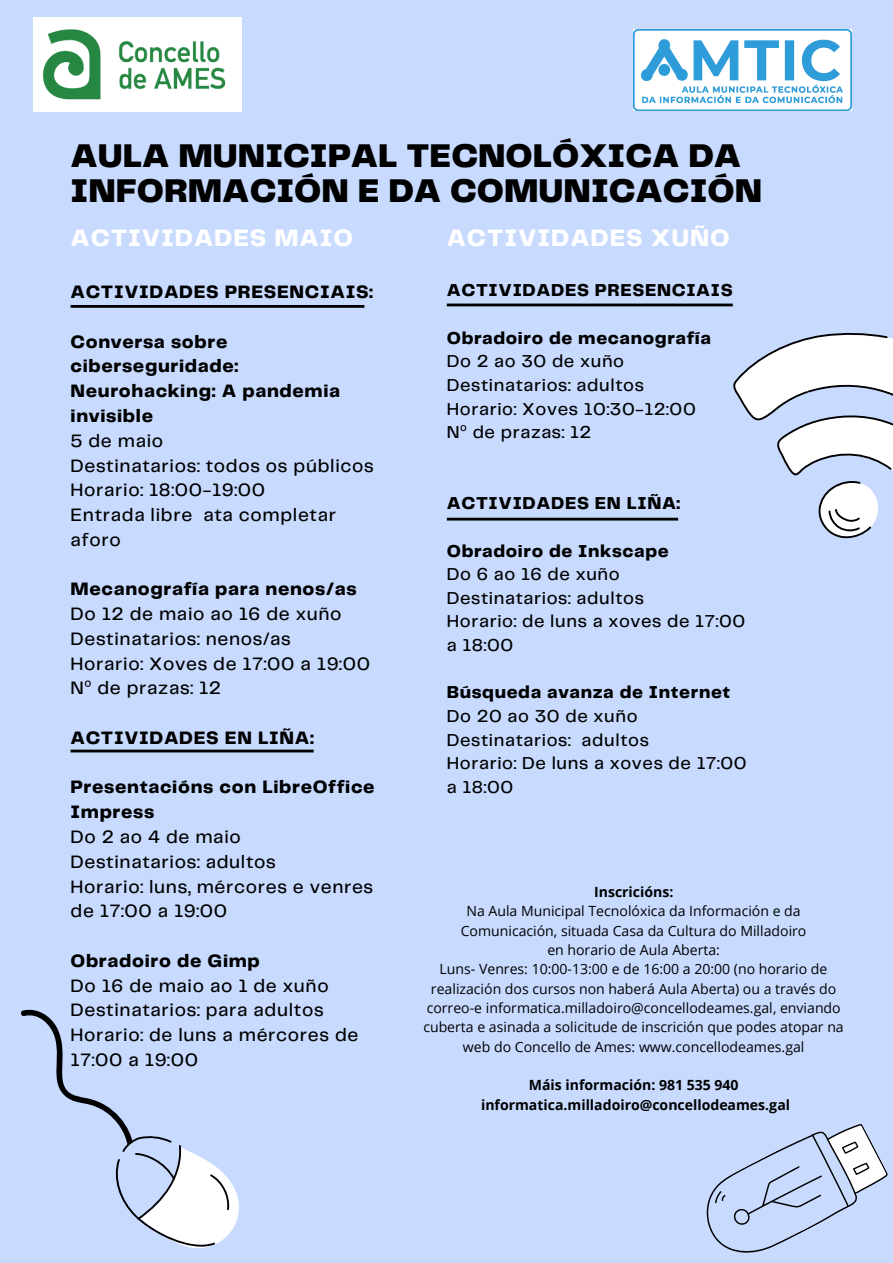
<style>
.page{position:relative;width:893px;height:1263px;background:#c8dbff}
.page>*{position:absolute;margin:0;border:0;box-sizing:border-box;transform-origin:0 0}
.t1{font:900 34.12px/34.9px "Telegraf";color:#000}
.t2{font:800 24.67px "Telegraf";letter-spacing:.035em;color:#fff}
.t3{font:500 18.67px/24.8px "Telegraf";letter-spacing:.035em;color:#000}
.t4{font:800 18.67px/24.8px "Telegraf";letter-spacing:.035em;color:#000}
.t5{font:500 17.92px/23.6px "Telegraf";letter-spacing:.035em;color:#000}
.t6{font:800 17.92px "Telegraf";letter-spacing:.035em;color:#000}
.t7{font:14.1px/19.4px "Open Sans";color:#000;text-align:center}
.t8{font:700 14.1px "Open Sans";color:#000}
.s1{font-family:"Noto Sans";font-weight:400}
</style>
<div class="page">
<svg style="left:733px;top:332px;width:160px;height:207px"></svg>
<svg style="left:21px;top:1009px;width:218px;height:239px"></svg>
<svg style="left:706px;top:1124px;width:182px;height:129px"></svg>
<img style="left:33px;top:18px;width:208px;height:93px">
<hr style="left:71px;top:750px;width:243px;height:2px;background:#000">
<hr style="left:447px;top:304px;width:286px;height:2px;background:#000">
<hr style="left:447px;top:518px;width:231px;height:2px;background:#000">
<hr style="left:71px;top:305px;width:293px;height:3px;background:#000">
<img style="left:634px;top:30px;width:217px;height:81px">
<p class="t1" style="left:71px;top:140px;width:693px">AULA MUNICIPAL TECNOLÓXICA DA<br>INFORMACIÓN E DA COMUNICACIÓN</p>
<p class="t2" style="left:71px;top:228px;width:284px">ACTIVIDADES MAIO</p>
<p class="t4" style="left:71px;top:281px;width:304px">ACTIVIDADES PRESENCIAIS:</p>
<p class="t4" style="left:71px;top:330px;width:271px">Conversa sobre ciberseguridade:<br>Neurohacking: A pandemia invisible</p>
<p class="t3" style="left:71px;top:429px;width:94px">5 de maio</p>
<p class="t3" style="left:71px;top:454px;width:305px">Destinatarios: todos os públicos</p>
<p class="t3" style="left:71px;top:479px;width:196px">Horario: 18:00-19:00</p>
<p class="t3" style="left:71px;top:503px;width:267px">Entrada libre ata completar aforo</p>
<p class="t4" style="left:71px;top:578px;width:288px">Mecanografía para nenos/as</p>
<p class="t3" style="left:71px;top:602px;width:272px">Do 12 de maio ao 16 de xuño</p>
<p class="t3" style="left:71px;top:627px;width:222px">Destinatarios: nenos/as</p>
<p class="t3" style="left:71px;top:652px;width:301px">Horario: Xoves de 17:00 a 19:00</p>
<p class="t3" style="left:71px;top:677px;width:152px">N<span class="s1">º</span> de prazas: 12</p>
<p class="t4" style="left:71px;top:726px;width:245px">ACTIVIDADES EN LIÑA:</p>
<p class="t4" style="left:71px;top:776px;width:305px">Presentacións con LibreOffice<br>Impress</p>
<p class="t3" style="left:71px;top:825px;width:172px">Do 2 ao 4 de maio</p>
<p class="t3" style="left:71px;top:850px;width:207px">Destinatarios: adultos</p>
<p class="t3" style="left:71px;top:875px;width:304px">Horario: luns, mércores e venres de 17:00 a 19:00</p>
<p class="t4" style="left:71px;top:949px;width:191px">Obradoiro de Gimp</p>
<p class="t3" style="left:71px;top:974px;width:260px">Do 16 de maio ao 1 de xuño</p>
<p class="t3" style="left:71px;top:999px;width:255px">Destinatarios: para adultos</p>
<p class="t3" style="left:71px;top:1023px;width:289px">Horario: de luns a mércores de<br>17:00 a 19:00</p>
<p class="t2" style="left:447px;top:228px;width:285px">ACTIVIDADES XUÑO</p>
<p class="t6" style="left:447px;top:283px;width:287px">ACTIVIDADES PRESENCIAIS</p>
<p class="t6" style="left:447px;top:330px;width:266px">Obradoiro de mecanografía</p>
<p class="t5" style="left:447px;top:351px;width:179px">Do 2 ao 30 de xuño</p>
<p class="t5" style="left:447px;top:374px;width:199px">Destinatarios: adultos</p>
<p class="t5" style="left:447px;top:398px;width:250px">Horario: Xoves 10:30-12:00</p>
<p class="t5" style="left:447px;top:421px;width:146px">N<span class="s1">º</span> de prazas: 12</p>
<p class="t6" style="left:447px;top:496px;width:235px">ACTIVIDADES EN LIÑA:</p>
<p class="t6" style="left:447px;top:543px;width:223px">Obradoiro de Inkscape</p>
<p class="t5" style="left:447px;top:563px;width:174px">Do 6 ao 16 de xuño</p>
<p class="t5" style="left:447px;top:587px;width:199px">Destinatarios: adultos</p>
<p class="t5" style="left:447px;top:611px;width:300px">Horario: de luns a xoves de 17:00 a 18:00</p>
<p class="t6" style="left:447px;top:685px;width:285px">Búsqueda avanza de Internet</p>
<p class="t5" style="left:447px;top:705px;width:192px">Do 20 ao 30 de xuño</p>
<p class="t5" style="left:447px;top:729px;width:204px">Destinatarios: adultos</p>
<p class="t5" style="left:447px;top:752px;width:301px">Horario: De luns a xoves de 17:00 a 18:00</p>
<p class="t8" style="left:594px;top:882px;width:81px">Inscricións:</p>
<p class="t7" style="left:461px;top:901px;width:347px">Na Aula Municipal Tecnolóxica da Información e da<br>Comunicación, situada Casa da Cultura do Milladoiro</p>
<p class="t7" style="left:547px;top:940px;width:174px">en horario de Aula Aberta:</p>
<p class="t7" style="left:423px;top:959px;width:422px">Luns- Venres: 10:00-13:00 e de 16:00 a 20:00 (no horario de realización dos cursos non haberá Aula Aberta) ou a través do correo-e informatica.milladoiro@concellodeames.gal, enviando cuberta e asinada a solicitude de inscrición que podes atopar na web do Concello de Ames: www.concellodeames.gal</p>
<p class="t8" style="left:529px;top:1075px;width:211px">Máis información: 981 535 940</p>
<p class="t8" style="left:481px;top:1095px;width:311px">informatica.milladoiro@concellodeames.gal</p>
</div>
